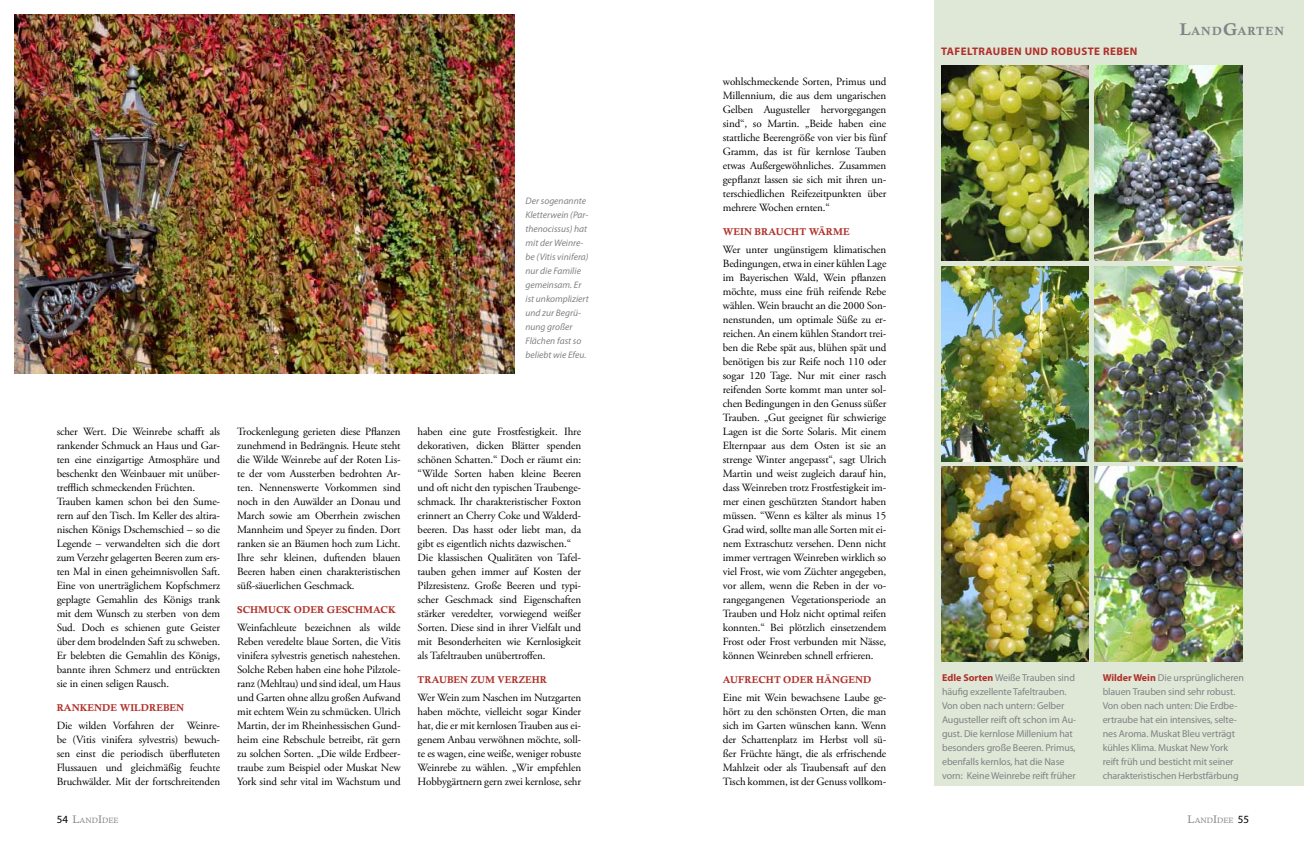
<style>
.page{position:relative;width:1304px;height:842px;background:#fff}
.page>*{position:absolute;margin:0;border:0;box-sizing:border-box;transform-origin:0 0}
.t1{font:700 11.9px "Calisto MT Std";letter-spacing:.07em;color:#808285}
.t2{font:11px/14px "Adobe Garamond Pro";letter-spacing:-.01em;color:#000;text-align:justify}
.t3{font:700 11px "Myriad Pro";letter-spacing:.04em;color:#b02f29}
.t4{font:10px/14px "Myriad Pro";letter-spacing:-.01em;color:#808285}
.t5{font:700 10px "Calisto MT Std";color:#b02f29}
.t6{font:italic 9.5px/14px "Myriad Pro";color:#808285}
.t7{font:7.7px "Calisto MT Std";color:#808285}
.s1{font-size:17px}
.s2{font-weight:700;color:#b02f29}
.s3{font-family:"Myriad Pro";font-size:11px;color:#000}
.s4{font-size:11px}
</style>
<div class="page">
<div style="left:935px;top:0;width:369px;height:785px;background:#dfe7d7"></div>
<img style="left:1095px;top:65px;width:147px;height:195px">
<img style="left:1095px;top:266px;width:147px;height:195px">
<img style="left:1095px;top:467px;width:147px;height:195px">
<img style="left:941px;top:65px;width:148px;height:195px">
<img style="left:941px;top:266px;width:148px;height:195px">
<img style="left:941px;top:467px;width:148px;height:195px">
<img style="left:14px;top:14px;width:501px;height:360px">
<p class="t6" style="left:525px;top:194px;width:65px">Der sogenannte<br>Kletterwein (Par&shy;thenocissus) hat mit der Weinre&shy;be (Vitis vinifera) nur die Familie gemeinsam. Er ist unkompliziert und zur Begrü&shy;nung großer<br>Flächen fast so beliebt wie Efeu.</p>
<p class="t2" style="left:57px;top:425px;width:165px;text-align:left">scher Wert. Die Weinrebe schafft als rankender Schmuck an Haus und Gar&shy;ten eine einzigartige Atmosphäre und beschenkt den Weinbauer mit unüber&shy;trefflich schmeckenden Früchten.<br>Trauben kamen schon bei den Sume&shy;rern auf den Tisch. Im Keller des altira&shy;nischen Königs Dschemschied – so die Legende – verwandelten sich die dort zum Verzehr gelagerten Beeren zum ers&shy;ten Mal in einen geheimnisvollen Saft.<br>Eine von unerträglichem Kopfschmerz geplagte Gemahlin des Königs trank mit dem Wunsch zu sterben von dem Sud. Doch es schienen gute Geister über dem brodelnden Saft zu schweben.<br>Er belebten die Gemahlin des Königs, bannte ihren Schmerz und entrückten sie in einen seligen Rausch.</p>
<p class="t5" style="left:57px;top:702px;width:129px">RANKENDE WILDREBEN</p>
<p class="t2" style="left:57px;top:719px;width:165px">Die wilden Vorfahren der Weinre&shy;be (Vitis vinifera sylvestris) bewuch&shy;sen einst die periodisch überfluteten Flussauen und gleichmäßig feuchte Bruchwälder. Mit der fortschreitenden</p>
<p class="t2" style="left:237px;top:425px;width:165px">Trockenlegung gerieten diese Pflanzen zunehmend in Bedrängnis. Heute steht die Wilde Weinrebe auf der Roten Lis&shy;te der vom Aussterben bedrohten Ar&shy;ten. Nennenswerte Vorkommen sind noch in den Auwälder an Donau und March sowie am Oberrhein zwischen Mannheim und Speyer zu finden. Dort ranken sie an Bäumen hoch zum Licht.<br>Ihre sehr kleinen, duftenden blauen Beeren haben einen charakteristischen süß-säuerlichen Geschmack.</p>
<p class="t5" style="left:237px;top:604px;width:160px">SCHMUCK ODER GESCHMACK</p>
<p class="t2" style="left:237px;top:621px;width:165px">Weinfachleute bezeichnen als wilde Reben veredelte blaue Sorten, die Vitis vinifera sylvestris genetisch nahestehen.<br>Solche Reben haben eine hohe Pilztole&shy;ranz (Mehltau) und sind ideal, um Haus und Garten ohne allzu großen Aufwand mit echtem Wein zu schmücken. Ulrich Martin, der im Rheinhessischen Gund&shy;heim eine Rebschule betreibt, rät gern zu solchen Sorten. „Die wilde Erdbeer&shy;traube zum Beispiel oder Muskat New York sind sehr vital im Wachstum und</p>
<p class="t2" style="left:418px;top:425px;width:165px;text-align:left">haben eine gute Frostfestigkeit. Ihre dekorativen, dicken Blätter spenden schönen Schatten.“ Doch er räumt ein: “Wilde Sorten haben kleine Beeren und oft nicht den typischen Traubenge&shy;schmack. Ihr charakteristischer Foxton erinnert an Cherry Coke und Walderd&shy;beeren. Das hasst oder liebt man, da gibt es eigentlich nichts dazwischen.“ Die klassischen Qualitäten von Tafel&shy;tauben gehen immer auf Kosten der Pilzresistenz. Große Beeren und typi&shy;scher Geschmack sind Eigenschaften stärker veredelter, vorwiegend weißer Sorten. Diese sind in ihrer Vielfalt und mit Besonderheiten wie Kernlosigkeit als Tafeltrauben unübertroffen.</p>
<p class="t5" style="left:418px;top:674px;width:131px">TRAUBEN ZUM VERZEHR</p>
<p class="t2" style="left:418px;top:691px;width:165px">Wer Wein zum Naschen im Nutzgarten haben möchte, vielleicht sogar Kinder hat, die er mit kernlosen Trauben aus ei&shy;genem Anbau verwöhnen möchte, soll&shy;te es wagen, eine weiße, weniger robuste Weinrebe zu wählen. „Wir empfehlen Hobbygärtnern gern zwei kernlose, sehr</p>
<p class="t2" style="left:723px;top:75px;width:165px">wohlschmeckende Sorten, Primus und Millennium, die aus dem ungarischen Gelben Augusteller hervorgegangen sind“, so Martin. „Beide haben eine stattliche Beerengröße von vier bis fünf Gramm, das ist für kernlose Tauben etwas Außergewöhnliches. Zusammen gepflanzt lassen sie sich mit ihren un&shy;terschiedlichen Reifezeitpunkten über mehrere Wochen ernten.“</p>
<p class="t5" style="left:723px;top:226px;width:128px">WEIN BRAUCHT WÄRME</p>
<p class="t2" style="left:723px;top:243px;width:165px">Wer unter ungünstigem klimatischen Bedingungen, etwa in einer kühlen Lage im Bayerischen Wald, Wein pflanzen möchte, muss eine früh reifende Rebe wählen. Wein braucht an die 2000 Son&shy;nenstunden, um optimale Süße zu er&shy;reichen. An einem kühlen Standort trei&shy;ben die Rebe spät aus, blühen spät und benötigen bis zur Reife noch 110 oder sogar 120 Tage. Nur mit einer rasch reifenden Sorte kommt man unter sol&shy;chen Bedingungen in den Genuss süßer Trauben. „Gut geeignet für schwierige Lagen ist die Sorte Solaris. Mit einem Elternpaar aus dem Osten ist sie an strenge Winter angepasst“, sagt Ulrich Martin und weist zugleich darauf hin, dass Weinreben trotz Frostfestigkeit im&shy;mer einen geschützten Standort haben müssen. “Wenn es kälter als minus 15<br>Grad wird, sollte man alle Sorten mit ei&shy;nem Extraschutz versehen. Denn nicht immer vertragen Weinreben wirklich so viel Frost, wie vom Züchter angegeben, vor allem, wenn die Reben in der vo&shy;rangegangenen Vegetationsperiode an Trauben und Holz nicht optimal reifen konnten.“ Bei plötzlich einsetzendem Frost oder Frost verbunden mit Nässe, können Weinreben schnell erfrieren.</p>
<p class="t5" style="left:723px;top:674px;width:150px">AUFRECHT ODER HÄNGEND</p>
<p class="t2" style="left:723px;top:691px;width:165px">Eine mit Wein bewachsene Laube ge&shy;hört zu den schönsten Orten, die man sich im Garten wünschen kann. Wenn der Schattenplatz im Herbst voll sü&shy;ßer Früchte hängt, die als erfrischende Mahlzeit oder als Traubensaft auf den Tisch kommen, ist der Genuss vollkom-</p>
<p class="t3" style="left:941px;top:44px;width:198px">TAFELTRAUBEN UND ROBUSTE REBEN</p>
<p class="t1" style="left:1180px;top:24px;width:106px"><span class="s1">L</span>AND<span class="s1">G</span>ARTEN</p>
<p class="t4" style="left:942px;top:671px;width:136px"><span class="s2">EDLE SORTEN</span> Weiße Trauben sind häufig exzellente Tafeltrauben.<br>Von oben nach untern: Gelber<br>Augusteller reift oft schon im Au&shy;gust. Die kernlose Millenium hat besonders große Beeren. Primus, ebenfalls kernlos, hat die Nase vorn: Keine Weinrebe reift früher</p>
<p class="t4" style="left:1103px;top:671px;width:143px"><span class="s2">WILDER WEIN</span> Die ursprünglicheren blauen Trauben sind sehr robust.<br>Von oben nach unten: Die Erdbe&shy;ertraube hat ein intensives, selte&shy;nes Aroma. Muskat Bleu verträgt kühles Klima. Muskat New York reift früh und besticht mit seiner charakteristischen Herbstfärbung</p>
<p class="t7" style="left:57px;top:816px;width:63px"><span class="s3">54</span> <span class="s4">L</span>AND<span class="s4">I</span>DEE</p>
<p class="t7" style="left:1187px;top:816px;width:63px"><span class="s4">L</span>AND<span class="s4">I</span>DEE <span class="s3">55</span></p>
</div>
